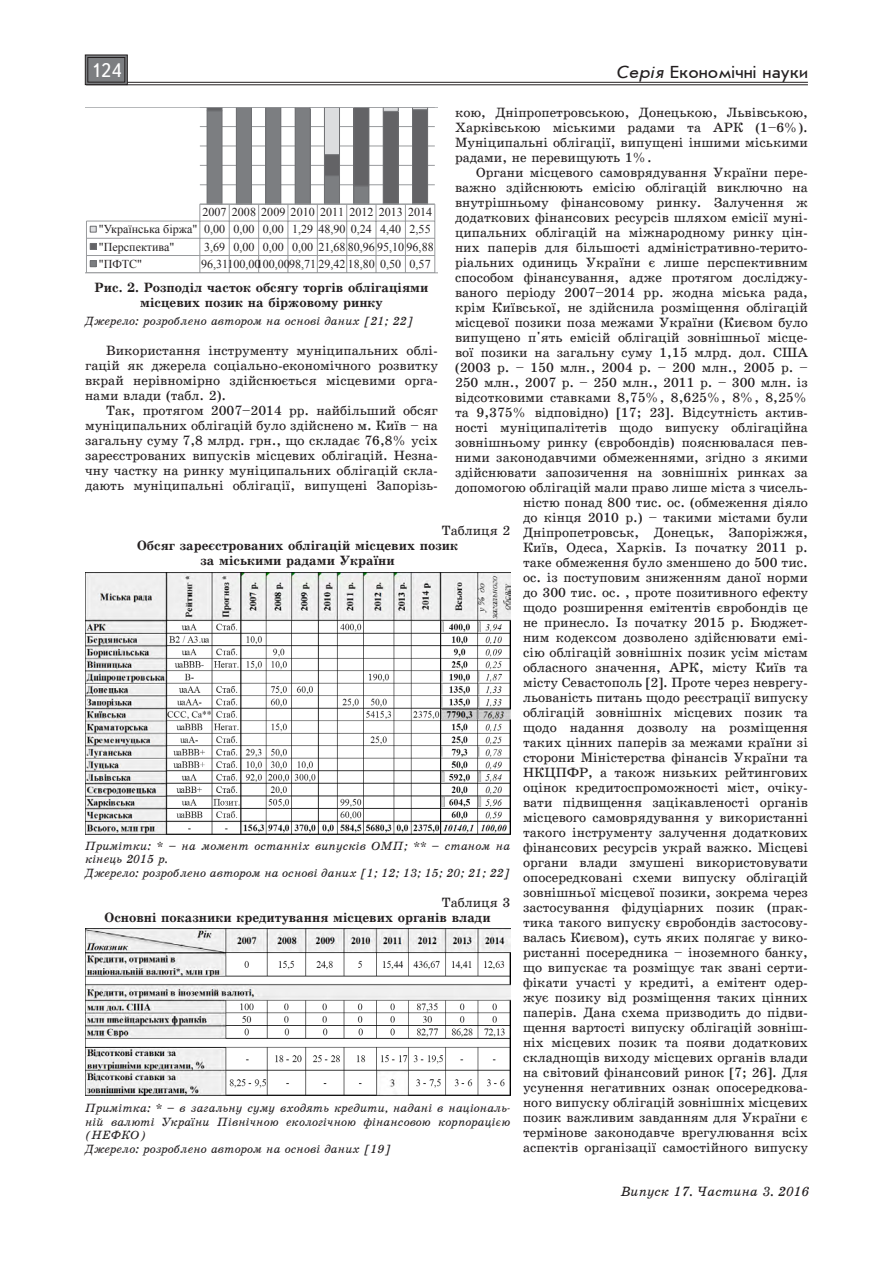
<style>
.page{position:relative;width:893px;height:1263px;background:#fff}
.page>*{position:absolute;margin:0;border:0;box-sizing:border-box;transform-origin:0 0}
.t1{font:19.5px "Ukrainian Text";color:#fff}
.t2{font:18px "Ukrainian Journal Sans";color:#231f20}
.Текст_основной{font:13.5px/15px "Ukrainian School";color:#231f20;text-align:justify}
.Таблица_подпись{font:700 13.5px/15px "Ukrainian School";color:#231f20;text-align:center}
.Рисунок{font:700 13.5px/15px "Ukrainian School";color:#231f20;text-align:center}
.t3{font:italic 13.5px "Ukrainian School";color:#231f20}
.джерело{font:italic 12px/13.5px "Ukrainian School";color:#231f20}
.t4{font:12px/17.1px "Times New Roman";color:#231f20}
.s1{font-style:italic}
</style>
<div class="page">
<hr style="left:86px;top:82px;width:722px;height:1px;background:#231f20">
<hr style="left:86px;top:85px;width:722px;height:1px;background:#231f20">
<svg style="left:85px;top:54px;width:43px;height:31px"></svg>
<div style="left:88px;top:57px;width:37px;height:25px;border:1px solid #231f20"></div>
<svg style="left:85px;top:107px;width:353px;height:166px"></svg>
<img style="left:85px;top:572px;width:425px;height:262px">
<img style="left:85px;top:929px;width:425px;height:166px">
<h1 class="t1" style="left:91px;top:60px;width:32px">124</h1>
<h2 class="t2" style="left:616px;top:63px;width:193px"><span class="s1">Серія</span> Економічні науки</h2>
<p class="Текст_основной" style="left:455px;top:105px;width:354px">кою, Дніпропетровською, Донецькою, Львівською, Харківською міськими радами та АРК (1–6%).<br>Муніципальні облігації, випущені іншими міськими радами, не перевищують 1%.</p>
<p class="Текст_основной" style="left:455px;top:165px;width:354px;text-align:right">Органи місцевого самоврядування України пере&shy;важно здійснюють емісію облігацій виключно на внутрішньому фінансовому ринку. Залучення ж додаткових фінансових ресурсів шляхом емісії муні&shy;ципальних облігацій на міжнародному ринку цін&shy;них паперів для більшості адміністративно-терито&shy;ріальних одиниць України є лише перспективним способом фінансування, адже протягом досліджу&shy;ваного періоду 2007–2014 рр. жодна міська рада, крім Київської, не здійснила розміщення облігацій місцевої позики поза межами України (Києвом було випущено п'ять емісій облігацій зовнішньої місце&shy;вої позики на загальну суму 1,15 млрд. дол. США (2003 р. – 150 млн., 2004 р. – 200 млн., 2005 р. – 250 млн., 2007 р. – 250 млн., 2011 р. – 300 млн. із відсотковими ставками 8,75%, 8,625%, 8%, 8,25% та 9,375% відповідно) [17; 23]. Відсутність актив&shy;ності муніципалітетів щодо випуску облігаційна зовнішньому ринку (євробондів) пояснювалася пев&shy;ними законодавчими обмеженнями, згідно з якими здійснювати запозичення на зовнішніх ринках за допомогою облігацій мали право лише міста з чисель&shy;ністю понад 800 тис. ос. (обмеження діяло<br>до кінця 2010 р.) – такими містами були Дніпропетровськ, Донецьк, Запоріжжя,<br>Київ, Одеса, Харків. Із початку 2011 р.<br>таке обмеження було зменшено до 500 тис.<br>ос. із поступовим зниженням даної норми<br>до 300 тис. ос. , проте позитивного ефекту<br>щодо розширення емітентів євробондів це<br>не принесло. Із початку 2015 р. Бюджет-<br>ним кодексом дозволено здійснювати емі-<br>сію облігацій зовнішніх позик усім містам<br>обласного значення, АРК, місту Київ та<br>місту Севастополь [2]. Проте через неврегу&shy;льованість питань щодо реєстрації випуску<br>облігацій зовнішніх місцевих позик та<br>щодо надання дозволу на розміщення<br>таких цінних паперів за межами країни зі<br>сторони Міністерства фінансів України та НКЦПФР, а також низьких рейтингових<br>оцінок кредитоспроможності міст, очіку-<br>вати підвищення зацікавленості органів<br>місцевого самоврядування у використанні<br>такого інструменту залучення додаткових фінансових ресурсів украй важко. Місцеві<br>органи влади змушені використовувати опосередковані схеми випуску облігацій зовнішньої місцевої позики, зокрема через застосування фідуціарних позик (прак-<br>тика такого випуску євробондів застосову-<br>валась Києвом), суть яких полягає у вико-<br>ристанні посередника – іноземного банку,<br>що випускає та розміщує так звані серти-<br>фікати участі у кредиті, а емітент одер-<br>жує позику від розміщення таких цінних<br>паперів. Дана схема призводить до підви-<br>щення вартості випуску облігацій зовніш-<br>ніх місцевих позик та появи додаткових складнощів виходу місцевих органів влади<br>на світовий фінансовий ринок [7; 26]. Для<br>усунення негативних ознак опосередкова-<br>ного випуску облігацій зовнішніх місцевих<br>позик важливим завданням для України є<br>термінове законодавче врегулювання всіх<br>аспектів організації самостійного випуску</p>
<p class="t4" style="left:99px;top:204px;width:335px;text-indent:104px">2007 2008 2009 2010 2011 2012 2013 2014 "Українська біржа" 0,00 0,00 0,00 1,29 48,90 0,24 4,40 2,55 "Перспектива"</p>
<p class="t4" style="left:204px;top:238px;width:231px">3,69 0,00 0,00 0,00 21,68 80,96 95,10 96,88</p>
<p class="t4" style="left:99px;top:255px;width:45px">"ПФТС"</p>
<p class="t4" style="left:201px;top:255px;width:231px">96,31100,00100,0098,71 29,42 18,80 0,50 0,57</p>
<p class="Рисунок" style="left:95px;top:280px;width:335px">Рис. 2. Розподіл часток обсягу торгів облігаціями місцевих позик на біржовому ринку</p>
<p class="джерело" style="left:85px;top:314px;width:330px">Джерело: розроблено автором на основі даних [21; 22]</p>
<p class="Текст_основной" style="left:85px;top:343px;width:354px;text-indent:21px">Використання інструменту муніципальних облі&shy;гацій як джерела соціально-економічного розвитку вкрай нерівномірно здійснюється місцевими орга&shy;нами влади (табл. 2).</p>
<p class="Текст_основной" style="left:85px;top:403px;width:354px;text-indent:21px">Так, протягом 2007–2014 рр. найбільший обсяг муніципальних облігацій було здійснено м. Київ – на загальну суму 7,8 млрд. грн., що складає 76,8% усіх зареєстрованих випусків місцевих облігацій. Незна&shy;чну частку на ринку муніципальних облігацій скла&shy;дають муніципальні облігації, випущені Запорізь-</p>
<p class="Текст_основной" style="left:442px;top:523px;width:70px">Таблиця 2</p>
<p class="Таблица_подпись" style="left:137px;top:538px;width:322px">Обсяг зареєстрованих облігацій місцевих позик за міськими радами України</p>
<p class="джерело" style="left:85px;top:839px;width:427px">Примітки: * – на момент останніх випусків ОМП; ** – станом на кінець 2015 р.</p>
<p class="джерело" style="left:85px;top:866px;width:427px">Джерело: розроблено автором на основі даних [1; 12; 13; 15; 20; 21; 22]</p>
<p class="Текст_основной" style="left:442px;top:895px;width:70px">Таблиця 3</p>
<p class="Таблица_подпись" style="left:105px;top:910px;width:388px">Основні показники кредитування місцевих органів влади</p>
<p class="джерело" style="left:85px;top:1102px;width:427px;text-align:justify">Примітка: * – в загальну суму входять кредити, надані в національ&shy;ній валюті України Північною екологічною фінансовою корпорацією (НЕФКО)</p>
<p class="джерело" style="left:85px;top:1142px;width:308px">Джерело: розроблено автором на основі даних [19]</p>
<p class="t3" style="left:621px;top:1183px;width:190px">Випуск 17. Частина 3. 2016</p>
</div>
